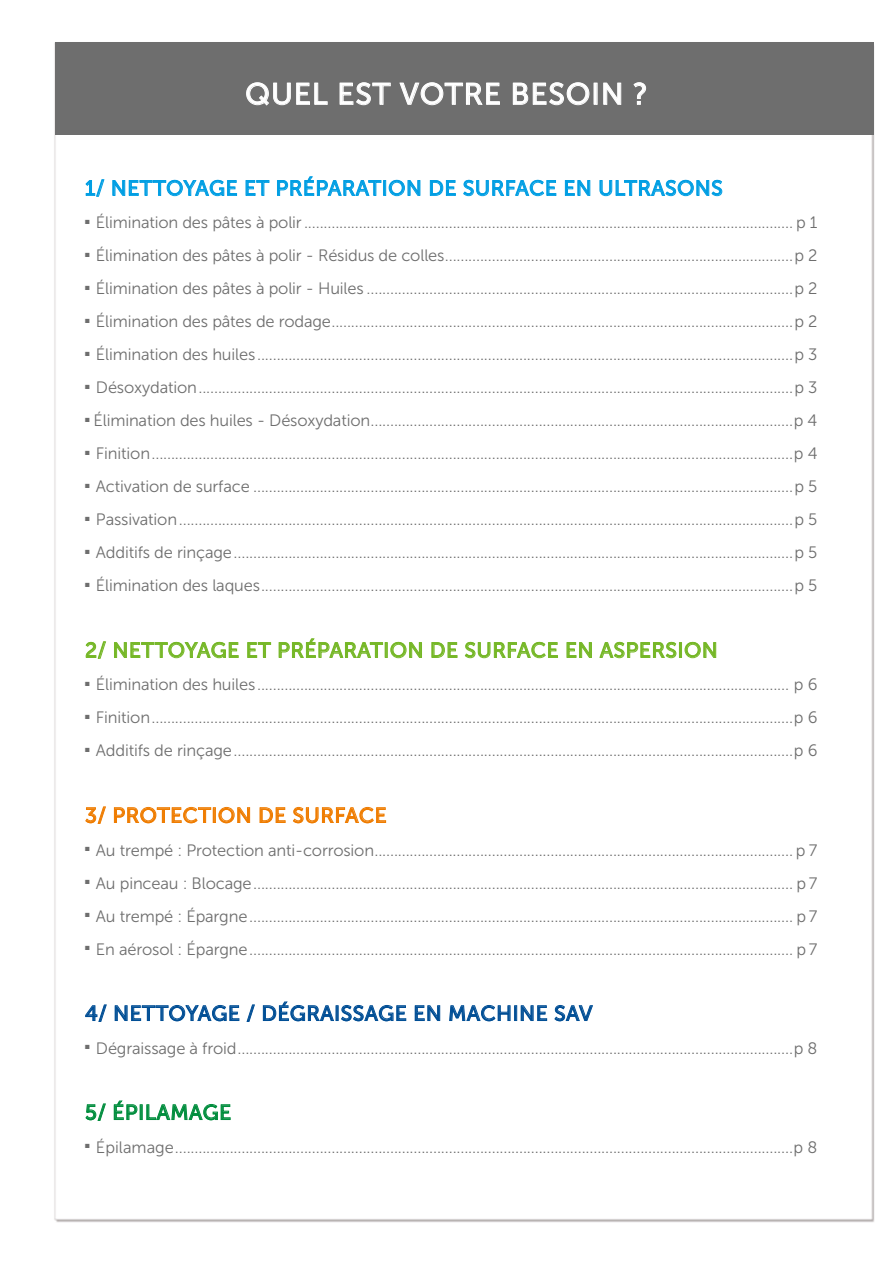
<style>
.page{position:relative;width:893px;height:1263px;background:#fff}
.page>*{position:absolute;margin:0;border:0;box-sizing:border-box;transform-origin:0 0}
.t1{font:30px "Museo Sans 500";letter-spacing:.03em;color:#fff}
.t2{font:21px "Museo Sans 500";letter-spacing:.025em;color:#009ee3}
.t3{font:21px "Museo Sans 500";letter-spacing:.025em;color:#75b726}
.t4{font:21px "Museo Sans 500";letter-spacing:.025em;color:#004e95}
.t5{font:21px "Museo Sans 500";letter-spacing:.025em;color:#ef7c00}
.t6{font:21px "Museo Sans 500";letter-spacing:.025em;color:#008d3d}
.t7{font:16.5px "Museo Sans 300";letter-spacing:-.01em;color:#6e6e6e}
</style>
<div class="page">
<img style="left:54px;top:42px;width:821px;height:1181px">
<div style="left:55px;top:43px;width:818px;height:92px;background:#6e6e6e"></div>
<svg style="left:246px;top:83px;width:82px;height:22px"></svg>
<svg style="left:340px;top:83px;width:51px;height:22px"></svg>
<svg style="left:400px;top:83px;width:100px;height:22px"></svg>
<svg style="left:513px;top:83px;width:76px;height:22px"></svg>
<div style="left:594px;top:83px;width:3px;height:22px;border:1px solid #fff"></div>
<svg style="left:603px;top:83px;width:18px;height:22px"></svg>
<svg style="left:634px;top:82px;width:12px;height:23px"></svg>
<svg style="left:86px;top:179px;width:18px;height:18px"></svg>
<svg style="left:113px;top:180px;width:124px;height:16px"></svg>
<svg style="left:246px;top:180px;width:23px;height:16px"></svg>
<svg style="left:277px;top:177px;width:104px;height:19px"></svg>
<div style="left:383px;top:180px;width:3px;height:16px;border:1px solid #009ee3"></div>
<svg style="left:389px;top:180px;width:31px;height:16px"></svg>
<svg style="left:430px;top:180px;width:26px;height:16px"></svg>
<svg style="left:463px;top:180px;width:93px;height:16px"></svg>
<svg style="left:565px;top:180px;width:25px;height:16px"></svg>
<svg style="left:600px;top:180px;width:122px;height:16px"></svg>
<svg style="left:86px;top:641px;width:20px;height:18px"></svg>
<svg style="left:114px;top:642px;width:124px;height:16px"></svg>
<svg style="left:247px;top:642px;width:24px;height:16px"></svg>
<svg style="left:279px;top:639px;width:143px;height:19px"></svg>
<svg style="left:432px;top:642px;width:25px;height:16px"></svg>
<svg style="left:465px;top:642px;width:93px;height:16px"></svg>
<svg style="left:567px;top:642px;width:25px;height:16px"></svg>
<svg style="left:600px;top:642px;width:76px;height:16px"></svg>
<div style="left:679px;top:642px;width:3px;height:16px;border:1px solid #75b726"></div>
<svg style="left:685px;top:642px;width:31px;height:16px"></svg>
<svg style="left:85px;top:806px;width:21px;height:18px"></svg>
<svg style="left:114px;top:807px;width:97px;height:16px"></svg>
<div style="left:213px;top:807px;width:3px;height:16px;border:1px solid #ef7c00"></div>
<svg style="left:219px;top:807px;width:31px;height:16px"></svg>
<svg style="left:260px;top:807px;width:25px;height:16px"></svg>
<svg style="left:293px;top:807px;width:93px;height:16px"></svg>
<svg style="left:85px;top:1004px;width:22px;height:18px"></svg>
<svg style="left:115px;top:1005px;width:124px;height:16px"></svg>
<svg style="left:247px;top:1004px;width:8px;height:18px"></svg>
<svg style="left:263px;top:1002px;width:143px;height:19px"></svg>
<svg style="left:415px;top:1005px;width:25px;height:16px"></svg>
<svg style="left:449px;top:1005px;width:61px;height:16px"></svg>
<div style="left:514px;top:1005px;width:3px;height:16px;border:1px solid #004e95"></div>
<svg style="left:521px;top:1005px;width:26px;height:16px"></svg>
<svg style="left:555px;top:1005px;width:38px;height:16px"></svg>
<svg style="left:86px;top:1103px;width:20px;height:18px"></svg>
<svg style="left:114px;top:1101px;width:116px;height:19px"></svg>
<h1 class="t1" style="left:245px;top:78px;width:404px">QUEL EST VOTRE BESOIN ?</h1>
<p class="t2" style="left:85px;top:177px;width:639px">1/ NETTOYAGE ET PRÉPARATION DE SURFACE EN ULTRASONS</p>
<p class="t7" style="left:85px;top:214px;width:734px">■ Élimination des pâtes à polir............................................................................................................................. p 1</p>
<p class="t7" style="left:85px;top:247px;width:734px">■ Élimination des pâtes à polir - Résidus de colles.........................................................................................p 2</p>
<p class="t7" style="left:85px;top:280px;width:734px">■ Élimination des pâtes à polir - Huiles .............................................................................................................p 2</p>
<p class="t7" style="left:85px;top:313px;width:734px">■ Élimination des pâtes de rodage......................................................................................................................p 2</p>
<p class="t7" style="left:85px;top:346px;width:734px">■ Élimination des huiles.........................................................................................................................................p 3</p>
<p class="t7" style="left:85px;top:379px;width:734px">■ Désoxydation........................................................................................................................................................p 3</p>
<p class="t7" style="left:85px;top:412px;width:734px">■ Élimination des huiles - Désoxydation............................................................................................................p 4</p>
<p class="t7" style="left:85px;top:445px;width:734px">■ Finition....................................................................................................................................................................p 4</p>
<p class="t7" style="left:85px;top:478px;width:734px">■ Activation de surface ..........................................................................................................................................p 5</p>
<p class="t7" style="left:85px;top:511px;width:734px">■ Passivation.............................................................................................................................................................p 5</p>
<p class="t7" style="left:85px;top:544px;width:734px">■ Additifs de rinçage...............................................................................................................................................p 5</p>
<p class="t7" style="left:85px;top:577px;width:734px">■ Élimination des laques........................................................................................................................................p 5</p>
<p class="t3" style="left:85px;top:639px;width:634px">2/ NETTOYAGE ET PRÉPARATION DE SURFACE EN ASPERSION</p>
<p class="t7" style="left:85px;top:676px;width:734px">■ Élimination des huiles........................................................................................................................................ p 6</p>
<p class="t7" style="left:85px;top:709px;width:734px">■ Finition....................................................................................................................................................................p 6</p>
<p class="t7" style="left:85px;top:742px;width:734px">■ Additifs de rinçage...............................................................................................................................................p 6</p>
<p class="t5" style="left:85px;top:804px;width:303px">3/ PROTECTION DE SURFACE</p>
<p class="t7" style="left:85px;top:841px;width:734px">■ Au trempé : Protection anti-corrosion........................................................................................................... p 7</p>
<p class="t7" style="left:85px;top:874px;width:734px">■ Au pinceau : Blocage.......................................................................................................................................... p 7</p>
<p class="t7" style="left:85px;top:907px;width:734px">■ Au trempé : Épargne........................................................................................................................................... p 7</p>
<p class="t7" style="left:85px;top:940px;width:734px">■ En aérosol : Épargne........................................................................................................................................... p 7</p>
<p class="t4" style="left:85px;top:1002px;width:509px">4/ NETTOYAGE / DÉGRAISSAGE EN MACHINE SAV</p>
<p class="t7" style="left:85px;top:1039px;width:734px">■ Dégraissage à froid..............................................................................................................................................p 8</p>
<p class="t6" style="left:85px;top:1101px;width:148px">5/ ÉPILAMAGE</p>
<p class="t7" style="left:85px;top:1138px;width:734px">■ Épilamage..............................................................................................................................................................p 8</p>
</div>
